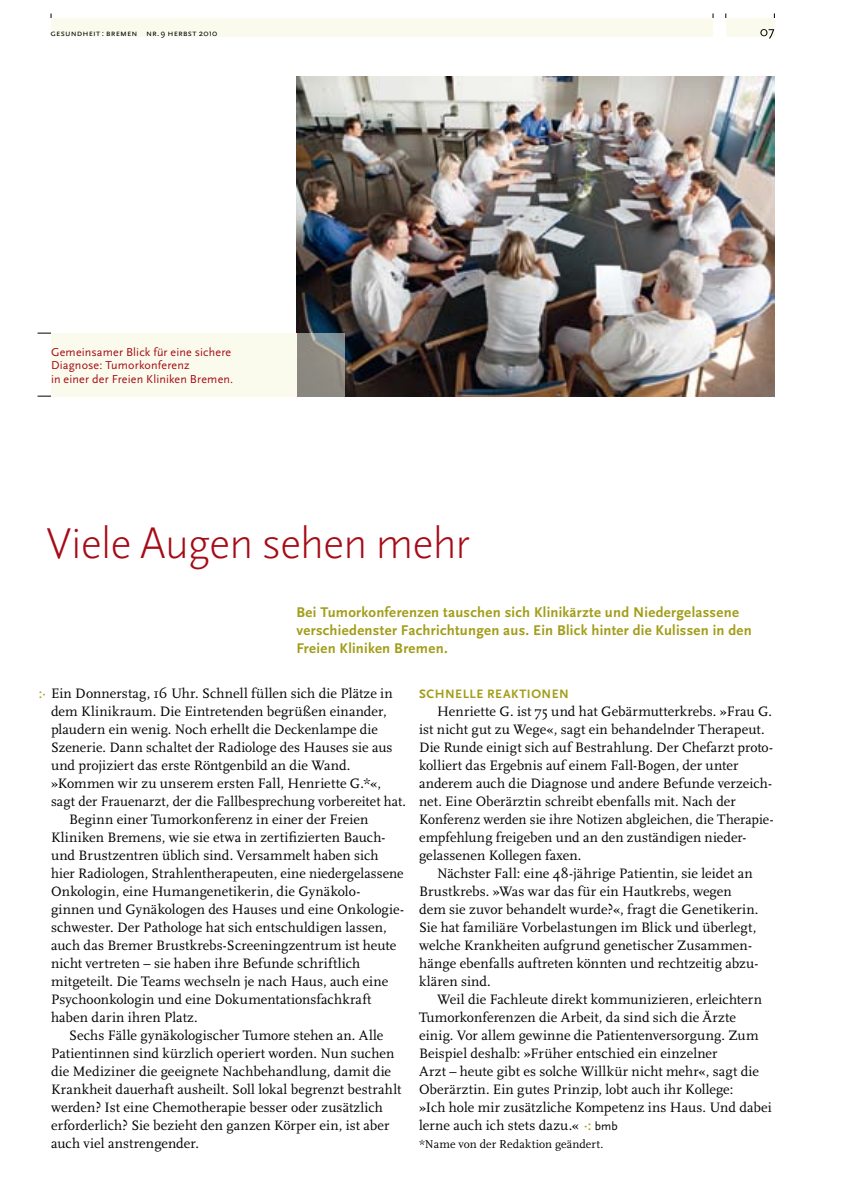
<style>
.page{position:relative;width:851px;height:1191px;background:#fff}
.page>*{position:absolute;margin:0;border:0;box-sizing:border-box;transform-origin:0 0}
.t1{font:300 45px "Scala Sans";letter-spacing:-.01em;color:#a60b16}
.t2{font:700 14.7px/18px "Scala Sans";letter-spacing:.02em;color:#a29d18}
.t3{font:14.25px/18px "Scala";letter-spacing:.005em;color:#000}
.t4{font:700 12.75px "Scala Sans";letter-spacing:.175em;color:#a29d18}
.t5{font:12px/13.5px "Scala Sans";letter-spacing:.015em;color:#a60b16}
.t6{font:12px "Scala";letter-spacing:.005em;color:#000}
.t7{font:9px "Scala Sans Caps";letter-spacing:.015em;color:#000}
.s1{font-family:"Scala Sans"}
.s2{font-weight:700;color:#a29d18}
.s3{font-family:"Scala Sans";font-size:12px}
.s4{font-weight:700;color:#ada235}
</style>
<div class="page">
<img style="left:296px;top:77px;width:478px;height:319px">
<div style="left:51px;top:18px;width:661px;height:18px;background:#fafbed"></div>
<div style="left:725px;top:18px;width:49px;height:18px;background:#fafbed"></div>
<svg style="left:38px;top:332px;width:13px;height:1px"></svg>
<svg style="left:38px;top:333px;width:13px;height:1px"></svg>
<svg style="left:38px;top:395px;width:13px;height:1px"></svg>
<svg style="left:38px;top:396px;width:13px;height:1px"></svg>
<div style="left:51px;top:333px;width:245px;height:63px;background:#fafbed"></div>
<svg style="left:296px;top:333px;width:49px;height:63px;background:#8e8e88"></svg>
<svg style="left:760px;top:29px;width:14px;height:10px"></svg>
<p class="t7" style="left:50px;top:28px;width:168px">gesundheit : bremen nr. <span class="s1">9</span> herbst <span class="s1">2010</span></p>
<p class="t5" style="left:51px;top:345px;width:184px">Gemeinsamer Blick für eine sichere<br>Diagnose: Tumorkonferenz<br>in einer der Freien Kliniken Bremen.</p>
<h1 class="t1" style="left:46px;top:519px;width:425px">Viele Augen sehen mehr</h1>
<p class="t2" style="left:296px;top:603px;width:457px">Bei Tumorkonferenzen tauschen sich Klinikärzte und Niedergelassene verschiedenster Fachrichtungen aus. Ein Blick hinter die Kulissen in den<br>Freien Kliniken Bremen.</p>
<p class="t4" style="left:419px;top:686px;width:18px">Schne</p>
<p class="t4" style="left:462px;top:686px;width:42px">lle Reaktionen</p>
<p class="t3" style="left:419px;top:702px;width:356px;text-indent:18px">Henriette G. ist 75 und hat Gebärmutterkrebs. »Frau G. ist nicht gut zu Wege«, sagt ein behandelnder Therapeut.<br>Die Runde einigt sich auf Bestrahlung. Der Chefarzt proto&shy;kolliert das Ergebnis auf einem Fall-Bogen, der unter anderem auch die Diagnose und andere Befunde verzeich&shy;net. Eine Oberärztin schreibt ebenfalls mit. Nach der Konferenz werden sie ihre Notizen abgleichen, die Therapie&shy;empfehlung freigeben und an den zuständigen nieder&shy;gelassenen Kollegen faxen.</p>
<p class="t3" style="left:419px;top:864px;width:341px;text-indent:18px">Nächster Fall: eine 48-jährige Patientin, sie leidet an Brustkrebs. »Was war das für ein Hautkrebs, wegen dem sie zuvor behandelt wurde?«, fragt die Genetikerin.<br>Sie hat familiäre Vorbelastungen im Blick und überlegt, welche Krankheiten aufgrund genetischer Zusammen&shy;hänge ebenfalls auftreten könnten und rechtzeitig abzu&shy;klären sind.</p>
<p class="t3" style="left:419px;top:990px;width:354px;text-indent:18px">Weil die Fachleute direkt kommunizieren, erleichtern Tumorkonferenzen die Arbeit, da sind sich die Ärzte einig. Vor allem gewinne die Patientenversorgung. Zum Beispiel deshalb: »Früher entschied ein einzelner<br>Arzt – heute gibt es solche Willkür nicht mehr«, sagt die Oberärztin. Ein gutes Prinzip, lobt auch ihr Kollege:<br>»Ich hole mir zusätzliche Kompetenz ins Haus. Und dabei lerne auch ich stets dazu.« <span class="s2">·:</span> <span class="s3">bmb</span></p>
<p class="t6" style="left:419px;top:1137px;width:186px">*Name von der Redaktion geändert.</p>
<p class="t3" style="left:39px;top:684px;width:355px"><span class="s4">:·</span> Ein Donnerstag, 16 Uhr. Schnell füllen sich die Plätze in</p>
<p class="t3" style="left:51px;top:702px;width:337px">dem Klinikraum. Die Eintretenden begrüßen einander,</p>
<p class="t3" style="left:51px;top:720px;width:328px">plaudern ein wenig. Noch erhellt die Deckenlampe die</p>
<p class="t3" style="left:51px;top:738px;width:343px">Szenerie. Dann schaltet der Radiologe des Hauses sie aus</p>
<p class="t3" style="left:51px;top:756px;width:301px">und projiziert das erste Röntgenbild an die Wand.</p>
<p class="t3" style="left:51px;top:774px;width:331px">»Kommen wir zu unserem ersten Fall, Henriette G.*«,</p>
<p class="t3" style="left:51px;top:792px;width:356px">sagt der Frauenarzt, der die Fallbesprechung vorbereitet hat.</p>
<p class="t3" style="left:69px;top:810px;width:301px">Beginn einer Tumorkonferenz in einer der Freien</p>
<p class="t3" style="left:51px;top:828px;width:336px">Kliniken Bremens, wie sie etwa in zertifizierten Bauch-</p>
<p class="t3" style="left:51px;top:846px;width:329px">und Brustzentren üblich sind. Versammelt haben sich</p>
<p class="t3" style="left:51px;top:864px;width:354px">hier Radiologen, Strahlentherapeuten, eine niedergelassene</p>
<p class="t3" style="left:51px;top:882px;width:311px">Onkologin, eine Humangenetikerin, die Gynäkolo-</p>
<p class="t3" style="left:51px;top:900px;width:354px">ginnen und Gynäkologen des Hauses und eine Onkologie-</p>
<p class="t3" style="left:51px;top:918px;width:337px">schwester. Der Pathologe hat sich entschuldigen lassen,</p>
<p class="t3" style="left:51px;top:936px;width:347px">auch das Bremer Brustkrebs-Screeningzentrum ist heute</p>
<p class="t3" style="left:51px;top:954px;width:311px">nicht vertreten – sie haben ihre Befunde schriftlich</p>
<p class="t3" style="left:51px;top:972px;width:338px">mitgeteilt. Die Teams wechseln je nach Haus, auch eine</p>
<p class="t3" style="left:51px;top:990px;width:322px">Psychoonkologin und eine Dokumentationsfachkraft</p>
<p class="t3" style="left:51px;top:1008px;width:148px">haben darin ihren Platz.</p>
<p class="t3" style="left:69px;top:1026px;width:316px">Sechs Fälle gynäkologischer Tumore stehen an. Alle</p>
<p class="t3" style="left:51px;top:1044px;width:345px">Patientinnen sind kürzlich operiert worden. Nun suchen</p>
<p class="t3" style="left:51px;top:1062px;width:341px">die Mediziner die geeignete Nachbehandlung, damit die</p>
<p class="t3" style="left:51px;top:1080px;width:351px">Krankheit dauerhaft ausheilt. Soll lokal begrenzt bestrahlt</p>
<p class="t3" style="left:51px;top:1098px;width:333px">werden? Ist eine Chemotherapie besser oder zusätzlich</p>
<p class="t3" style="left:51px;top:1116px;width:340px">erforderlich? Sie bezieht den ganzen Körper ein, ist aber</p>
<p class="t3" style="left:51px;top:1134px;width:149px">auch viel anstrengender.</p>
</div>
